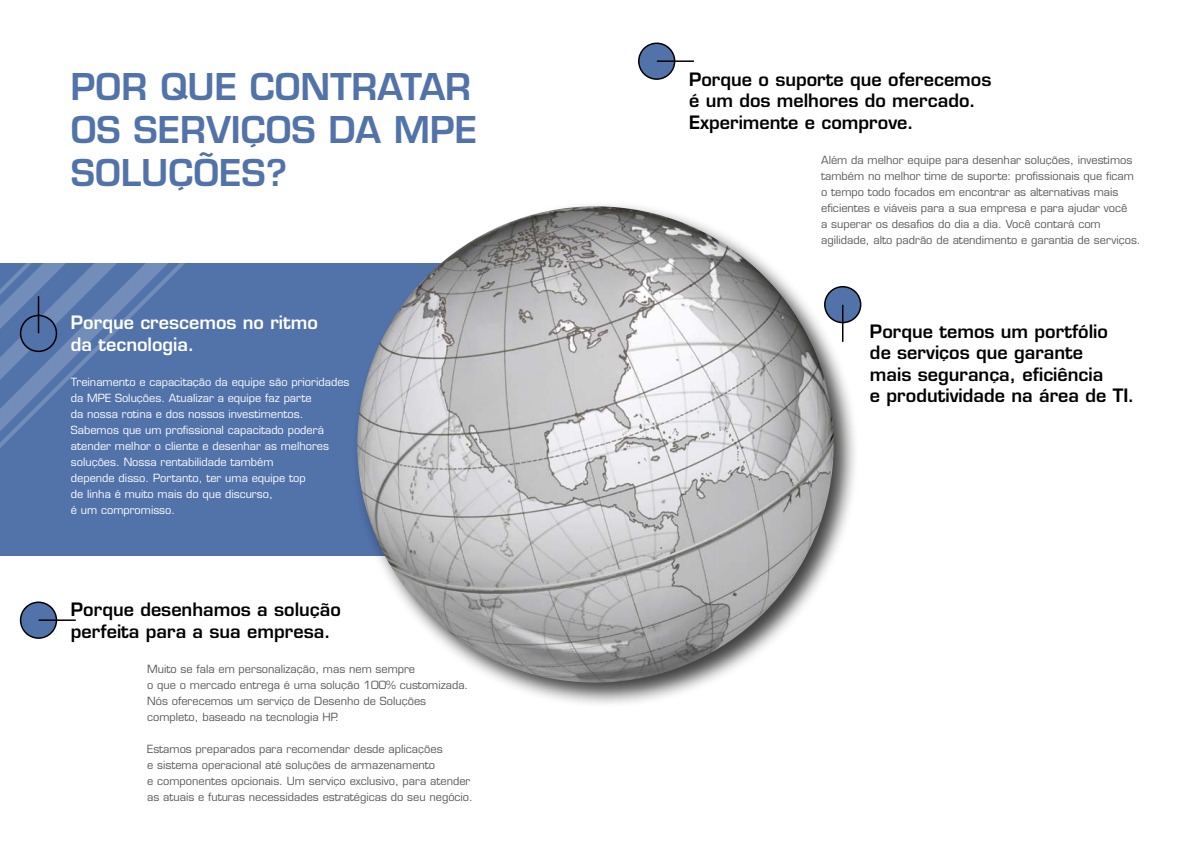
<style>
.page{position:relative;width:1191px;height:842px;background:#fff}
.page>*{position:absolute;margin:0;border:0;box-sizing:border-box;transform-origin:0 0}
.t1{font:600 36px/43.2px "Eurostile";color:#5272aa}
.t2{font:600 18px/21.6px "Eurostile";color:#000}
.t3{font:600 18px/21.6px "Eurostile";color:#fff}
.t4{font:11px/16px "Eurostile";color:#58595b}
.t5{font:11px/16px "Eurostile";color:#fff}
</style>
<div class="page">
<svg style="left:0;top:263px;width:350px;height:284px;background:#5474ab"></svg>
<div style="left:21px;top:315px;width:35px;height:36px;background:#5272aa;border-radius:50%"></div>
<div style="left:20px;top:315px;width:37px;height:37px;border:2px solid #000;border-radius:50%"></div>
<hr style="left:38px;top:296px;width:1px;height:37px;background:#000">
<div style="left:824px;top:286px;width:37px;height:37px;border:2px solid #000;border-radius:50%"></div>
<div style="left:21px;top:602px;width:35px;height:36px;background:#5272aa;border-radius:50%"></div>
<div style="left:20px;top:601px;width:37px;height:38px;border:2px solid #000;border-radius:50%"></div>
<hr style="left:39px;top:619px;width:37px;height:2px;background:#000">
<div style="left:639px;top:43px;width:35px;height:36px;background:#5272aa;border-radius:50%"></div>
<div style="left:638px;top:43px;width:37px;height:37px;border:2px solid #000;border-radius:50%"></div>
<hr style="left:657px;top:60px;width:37px;height:2px;background:#000">
<div style="left:350px;top:200px;width:508px;height:508px;background:#000;opacity:.75"></div>
<img style="left:357px;top:206px;width:476px;height:476px;border-radius:238px">
<h1 class="t1" style="left:71px;top:65px;width:408px">POR QUE CONTRATAR<br>OS SERVIÇOS DA MPE<br>SOLUÇÕES?</h1>
<h2 class="t3" style="left:71px;top:312px;width:248px">Porque crescemos no ritmo da tecnologia.</h2>
<p class="t5" style="left:71px;top:374px;width:280px">Treinamento e capacitação da equipe são prioridades da MPE Soluções. Atualizar a equipe faz parte<br>da nossa rotina e dos nossos investimentos.<br>Sabemos que um profissional capacitado poderá atender melhor o cliente e desenhar as melhores soluções. Nossa rentabilidade também<br>depende disso. Portanto, ter uma equipe top<br>de linha é muito mais do que discurso,<br>é um compromisso.</p>
<h2 class="t2" style="left:71px;top:598px;width:271px">Porque desenhamos a solução perfeita para a sua empresa.</h2>
<p class="t4" style="left:147px;top:661px;width:323px">Muito se fala em personalização, mas nem sempre<br>o que o mercado entrega é uma solução 100% customizada.<br>Nós oferecemos um serviço de Desenho de Soluções completo, baseado na tecnologia HP.</p>
<p class="t4" style="left:147px;top:741px;width:327px">Estamos preparados para recomendar desde aplicações<br>e sistema operacional até soluções de armazenamento<br>e componentes opcionais. Um serviço exclusivo, para atender as atuais e futuras necessidades estratégicas do seu negócio.</p>
<h2 class="t2" style="left:689px;top:68px;width:304px">Porque o suporte que oferecemos é um dos melhores do mercado.<br>Experimente e comprove.</h2>
<p class="t4" style="left:821px;top:152px;width:321px">Além da melhor equipe para desenhar soluções, investimos também no melhor time de suporte: profissionais que ficam o tempo todo focados em encontrar as alternativas mais eficientes e viáveis para a sua empresa e para ajudar você<br>a superar os desafios do dia a dia. Você contará com agilidade, alto padrão de atendimento e garantia de serviços.</p>
<h2 class="t2" style="left:870px;top:320px;width:266px">Porque temos um portfólio<br>de serviços que garante<br>mais segurança, eficiência<br>e produtividade na área de TI.</h2>
</div>
